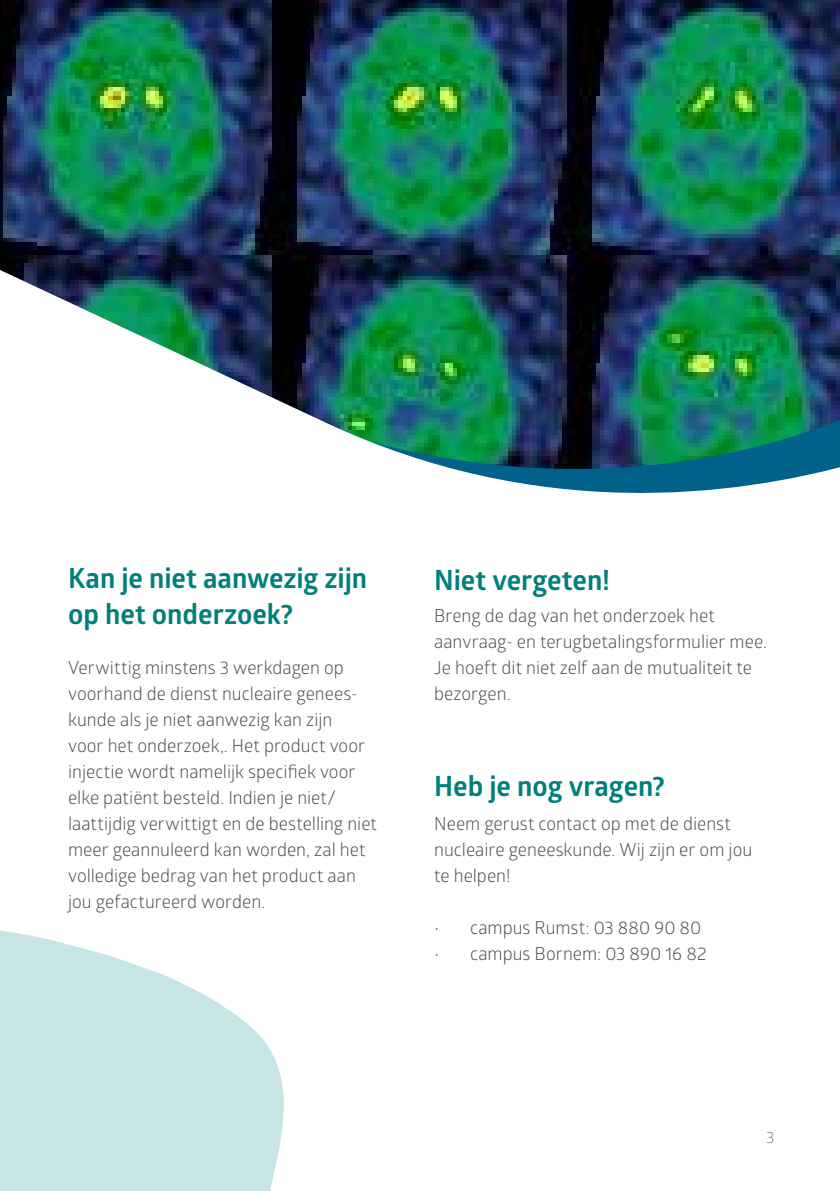
<style>
.page{position:relative;width:840px;height:1191px;background:#fff}
.page>*{position:absolute;margin:0;border:0;box-sizing:border-box;transform-origin:0 0}
.t1{font:700 28px/36px "Glober";color:#00807c}
.t2{font:18px/26px "Glober";color:#4a4a49}
.t3{font:16px "Glober";color:#7c7b7b}
</style>
<div class="page">
<img style="left:0;top:0;width:839px;height:262px">
<img style="left:0;top:262px;width:839px;height:231px">
<svg style="left:0;top:930px;width:284px;height:261px;fill:#c7e5e4"></svg>
<h1 class="t1" style="left:68px;top:560px;width:300px">Kan je niet aanwezig zijn op het onderzoek?</h1>
<p class="t2" style="left:68px;top:654px;width:310px">Verwittig minstens 3 werkdagen op voorhand de dienst nucleaire genees&shy;kunde als je niet aanwezig kan zijn<br>voor het onderzoek,. Het product voor injectie wordt namelijk specifiek voor elke patiënt besteld. Indien je niet/ laattijdig verwittigt en de bestelling niet meer geannuleerd kan worden, zal het volledige bedrag van het product aan jou gefactureerd worden.</p>
<h1 class="t1" style="left:434px;top:561px;width:177px">Niet vergeten!</h1>
<p class="t2" style="left:434px;top:602px;width:334px">Breng de dag van het onderzoek het aanvraag- en terugbetalingsformulier mee.<br>Je hoeft dit niet zelf aan de mutualiteit te bezorgen.</p>
<h1 class="t1" style="left:434px;top:768px;width:232px">Heb je nog vragen?</h1>
<p class="t2" style="left:434px;top:810px;width:319px">Neem gerust contact op met de dienst nucleaire geneeskunde. Wij zijn er om jou te helpen!</p>
<p class="t2" style="left:434px;top:914px;width:268px">• campus Rumst: 03 880 90 80</p>
<p class="t2" style="left:434px;top:940px;width:274px">• campus Bornem: 03 890 16 82</p>
<p class="t3" style="left:765px;top:1125px;width:10px">3</p>
</div>
